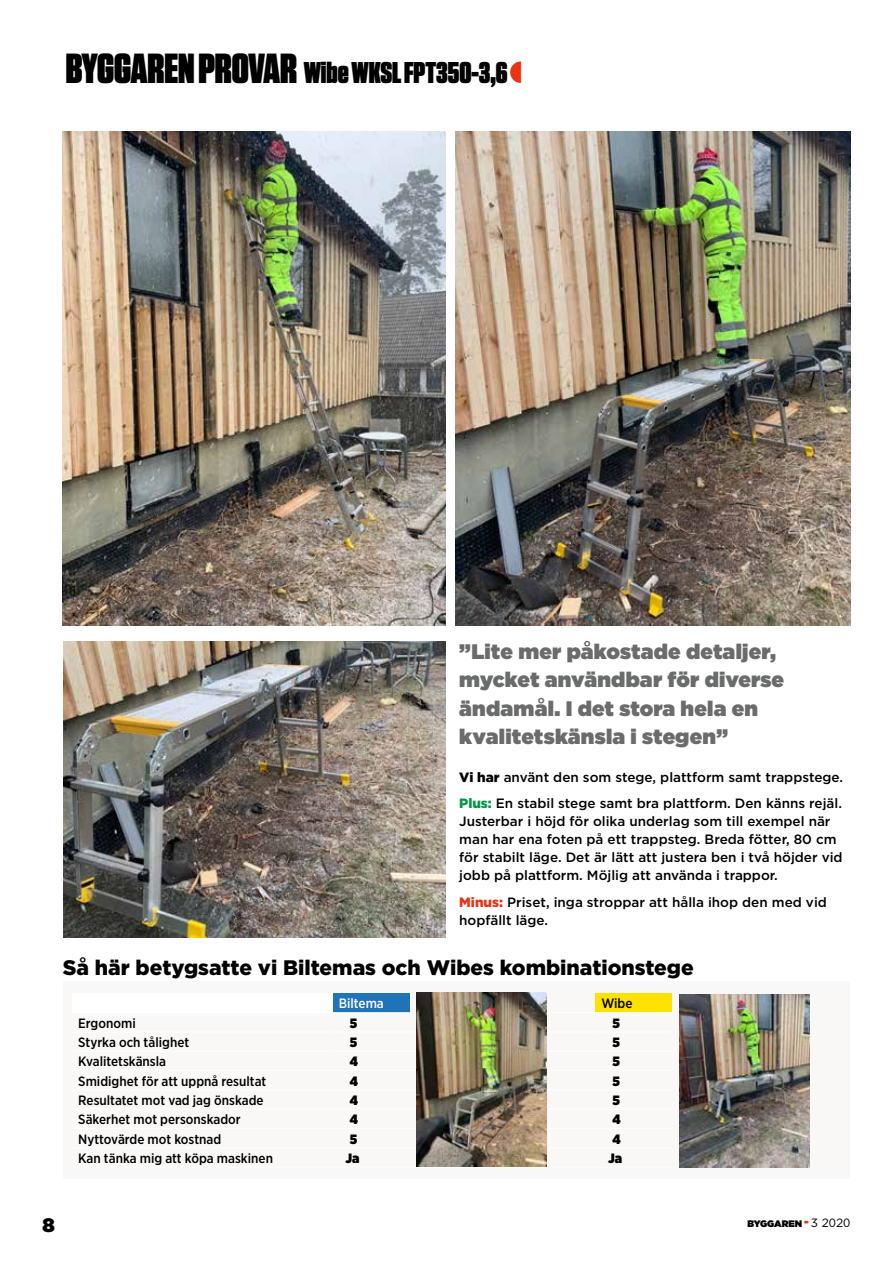
<style>
.page{position:relative;width:893px;height:1263px;background:#fff}
.page>*{position:absolute;margin:0;border:0;box-sizing:border-box;transform-origin:0 0}
.t1{font:900 30px "Tungsten";color:#000}
.t2{font:900 21px/28.5px "Gotham";letter-spacing:.01em;color:#6a6c6c}
.t3{font:900 21px "Gotham";color:#000}
.t4{font:900 19.5px "Gotham";color:#000}
.t5{font:500 13.5px/18px "Gotham";color:#000}
.t6{font:500 13.5px "Gotham Narrow";color:#000}
.t7{font:900 13.5px "Gotham Narrow";color:#000}
.t8{font:500 13.5px "Gotham Narrow";color:#fff}
.t9{font:900 9.45px "Gotham";color:#000}
.s1{font-size:42px}
.s2{font-weight:900}
.s3{font-weight:900;color:#009846}
.s4{font-weight:900;color:#e73514}
.s5{font-weight:400;font-size:12px}
</style>
<div class="page">
<div style="left:63px;top:981px;width:786px;height:197px;background:#f9f8f7"></div>
<div style="left:72px;top:993px;width:261px;height:20px;background:#fff"></div>
<div style="left:333px;top:993px;width:76px;height:20px;background:#1f74b7"></div>
<div style="left:595px;top:993px;width:77px;height:20px;background:#ffe200"></div>
<hr style="left:333px;top:1012px;width:76px;height:1px;background:#fff">
<hr style="left:409px;top:1012px;width:186px;height:1px;background:#fff">
<hr style="left:595px;top:1012px;width:77px;height:1px;background:#fff">
<hr style="left:72px;top:1031px;width:261px;height:1px;background:#fff">
<hr style="left:333px;top:1031px;width:76px;height:1px;background:#fff">
<hr style="left:409px;top:1031px;width:186px;height:1px;background:#fff">
<hr style="left:595px;top:1031px;width:77px;height:1px;background:#fff">
<hr style="left:72px;top:1051px;width:261px;height:1px;background:#fff">
<hr style="left:333px;top:1051px;width:76px;height:1px;background:#fff">
<hr style="left:409px;top:1051px;width:186px;height:1px;background:#fff">
<hr style="left:595px;top:1051px;width:77px;height:1px;background:#fff">
<hr style="left:72px;top:1070px;width:261px;height:1px;background:#fff">
<hr style="left:333px;top:1070px;width:76px;height:1px;background:#fff">
<hr style="left:409px;top:1070px;width:186px;height:1px;background:#fff">
<hr style="left:595px;top:1070px;width:77px;height:1px;background:#fff">
<hr style="left:72px;top:1089px;width:261px;height:1px;background:#fff">
<hr style="left:333px;top:1089px;width:76px;height:1px;background:#fff">
<hr style="left:409px;top:1089px;width:186px;height:1px;background:#fff">
<hr style="left:595px;top:1089px;width:77px;height:1px;background:#fff">
<hr style="left:72px;top:1109px;width:261px;height:1px;background:#fff">
<hr style="left:333px;top:1109px;width:76px;height:1px;background:#fff">
<hr style="left:409px;top:1109px;width:186px;height:1px;background:#fff">
<hr style="left:595px;top:1109px;width:77px;height:1px;background:#fff">
<hr style="left:72px;top:1128px;width:261px;height:1px;background:#fff">
<hr style="left:333px;top:1128px;width:76px;height:1px;background:#fff">
<hr style="left:409px;top:1128px;width:186px;height:1px;background:#fff">
<hr style="left:595px;top:1128px;width:77px;height:1px;background:#fff">
<hr style="left:72px;top:1147px;width:261px;height:1px;background:#fff">
<hr style="left:333px;top:1147px;width:76px;height:1px;background:#fff">
<hr style="left:409px;top:1147px;width:186px;height:1px;background:#fff">
<hr style="left:595px;top:1147px;width:77px;height:1px;background:#fff">
<hr style="left:72px;top:1167px;width:261px;height:1px;background:#fff">
<hr style="left:333px;top:1167px;width:76px;height:1px;background:#fff">
<hr style="left:409px;top:1167px;width:186px;height:1px;background:#fff">
<hr style="left:595px;top:1167px;width:77px;height:1px;background:#fff">
<img style="left:455px;top:132px;width:395px;height:493px">
<img style="left:63px;top:132px;width:382px;height:493px">
<img style="left:64px;top:641px;width:381px;height:297px">
<img style="left:416px;top:993px;width:130px;height:173px">
<img style="left:680px;top:994px;width:130px;height:173px">
<h1 class="t1" style="left:66px;top:55px;width:443px"><span class="s1">BYGGAREN PROVAR</span> Wibe WKSL FPT350-3,6</h1>
<h2 class="t2" style="left:459px;top:637px;width:326px">”Lite mer påkostade detaljer, mycket användbar för diverse ändamål. I det stora hela en kvalitetskänsla i stegen”</h2>
<p class="t5" style="left:459px;top:763px;width:385px;line-height:26.5px"><span class="s2">Vi har</span> använt den som stege, plattform samt trappstege.<br><span class="s3">Plus:</span> En stabil stege samt bra plattform. Den känns rejäl.</p>
<p class="t5" style="left:459px;top:812px;width:385px">Justerbar i höjd för olika underlag som till exempel när man har ena foten på ett trappsteg. Breda fötter, 80 cm för stabilt läge. Det är lätt att justera ben i två höjder vid jobb på plattform. Möjlig att använda i trappor.</p>
<p class="t5" style="left:459px;top:893px;width:369px"><span class="s4">Minus:</span> Priset, inga stroppar att hålla ihop den med vid hopfällt läge.</p>
<h2 class="t3" style="left:63px;top:953px;width:633px">Så här betygsatte vi Biltemas och Wibes kombinationstege</h2>
<p class="t8" style="left:339px;top:995px;width:47px">Biltema</p>
<p class="t6" style="left:601px;top:995px;width:33px">Wibe</p>
<p class="t6" style="left:78px;top:1014px;width:59px">Ergonomi</p>
<p class="t7" style="left:350px;top:1014px;width:9px">5</p>
<p class="t7" style="left:612px;top:1014px;width:9px">5</p>
<p class="t6" style="left:78px;top:1034px;width:112px">Styrka och tålighet</p>
<p class="t7" style="left:350px;top:1033px;width:9px">5</p>
<p class="t7" style="left:612px;top:1033px;width:9px">5</p>
<p class="t6" style="left:78px;top:1053px;width:89px">Kvalitetskänsla</p>
<p class="t7" style="left:350px;top:1052px;width:10px">4</p>
<p class="t7" style="left:612px;top:1052px;width:9px">5</p>
<p class="t6" style="left:78px;top:1072px;width:190px">Smidighet för att uppnå resultat</p>
<p class="t7" style="left:350px;top:1072px;width:10px">4</p>
<p class="t7" style="left:612px;top:1072px;width:9px">5</p>
<p class="t6" style="left:78px;top:1091px;width:187px">Resultatet mot vad jag önskade</p>
<p class="t7" style="left:350px;top:1091px;width:10px">4</p>
<p class="t7" style="left:612px;top:1091px;width:9px">5</p>
<p class="t6" style="left:78px;top:1111px;width:164px">Säkerhet mot personskador</p>
<p class="t7" style="left:350px;top:1110px;width:10px">4</p>
<p class="t7" style="left:612px;top:1110px;width:10px">4</p>
<p class="t6" style="left:78px;top:1130px;width:144px">Nyttovärde mot kostnad</p>
<p class="t7" style="left:350px;top:1129px;width:9px">5</p>
<p class="t7" style="left:612px;top:1129px;width:10px">4</p>
<p class="t6" style="left:78px;top:1149px;width:196px">Kan tänka mig att köpa maskinen</p>
<p class="t7" style="left:345px;top:1149px;width:15px">Ja</p>
<p class="t7" style="left:608px;top:1149px;width:15px">Ja</p>
<h3 class="t4" style="left:43px;top:1211px;width:14px">8</h3>
<p class="t9" style="left:747px;top:1217px;width:105px">BYGGAREN <span class="s5">3 2020</span></p>
</div>
